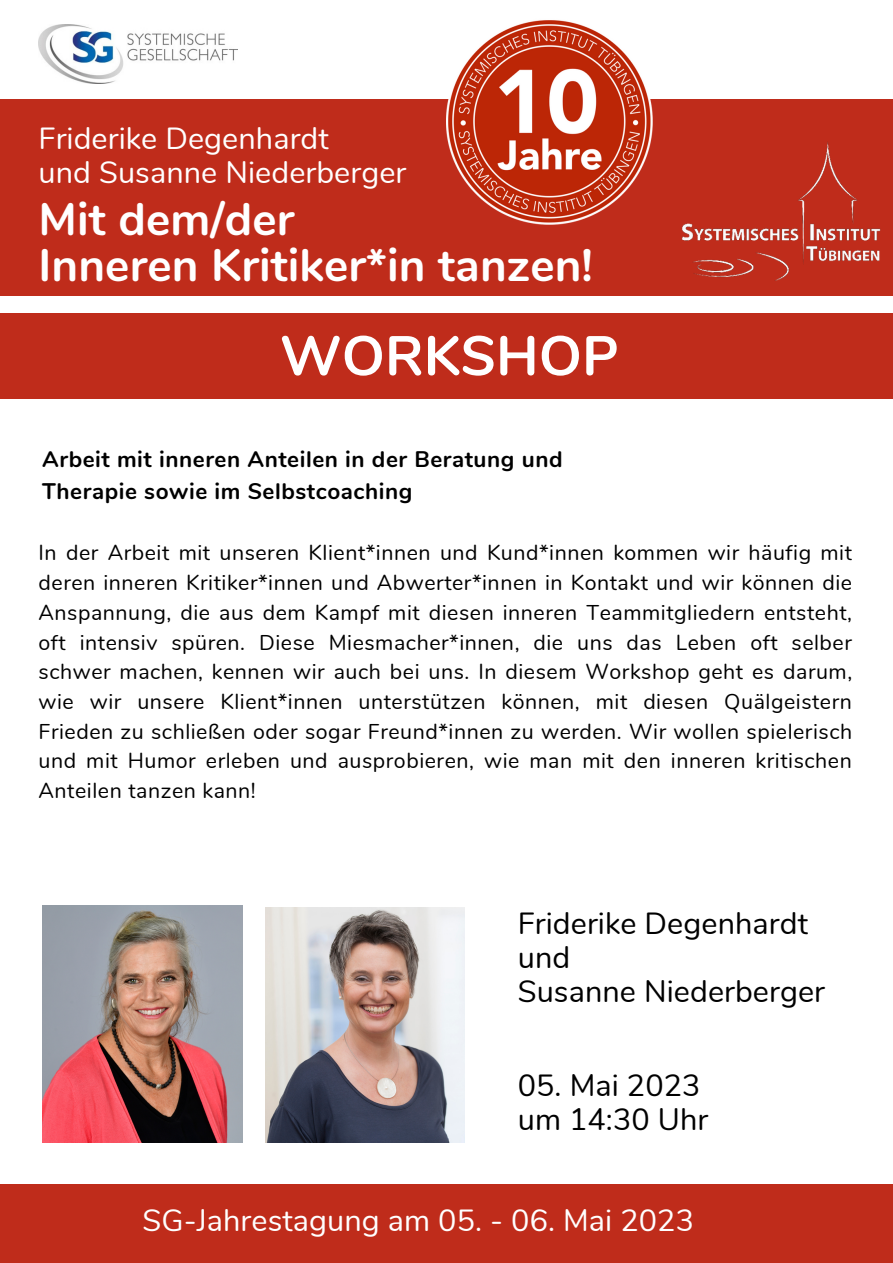
<style>
.page{position:relative;width:893px;height:1263px;background:#fff}
.page>*{position:absolute;margin:0;border:0;box-sizing:border-box;transform-origin:0 0}
.t1{font:700 55.43px "Nunito";letter-spacing:.005em;color:#fff}
.t2{font:700 45.67px/45.6px "Nunito";letter-spacing:.005em;color:#fff}
.t3{font:30.53px/34.3px "Nunito";letter-spacing:.005em;color:#fff}
.t4{font:30.53px/34.3px "Nunito";letter-spacing:.005em;color:#000}
.t5{font:700 22.5px/31.5px "Nunito";letter-spacing:.025em;color:#000}
.t6{font:21.38px/29.7px "Nunito";letter-spacing:.025em;color:#000;text-align:justify}
</style>
<div class="page">
<div style="left:0;top:99px;width:893px;height:299px;background:#bf2c1b"></div>
<img style="left:446px;top:20px;width:206px;height:204px">
<div style="left:0;top:1184px;width:893px;height:79px;background:#bf2c1b"></div>
<img style="left:39px;top:25px;width:198px;height:58px">
<img style="left:682px;top:142px;width:199px;height:139px">
<div style="left:0;top:296px;width:893px;height:17px;background:#fff"></div>
<img style="left:266px;top:907px;width:198px;height:235px">
<img style="left:42px;top:905px;width:201px;height:237px">
<h3 class="t3" style="left:39px;top:122px;width:369px">Friderike Degenhardt<br>und Susanne Niederberger</h3>
<h2 class="t2" style="left:39px;top:198px;width:556px">Mit dem/der<br>Inneren Kritiker*in tanzen!</h2>
<h1 class="t1" style="left:280px;top:319px;width:340px">WORKSHOP</h1>
<p class="t5" style="left:42px;top:444px;width:522px">Arbeit mit inneren Anteilen in der Beratung und<br>Therapie sowie im Selbstcoaching</p>
<p class="t6" style="left:39px;top:538px;width:815px">In der Arbeit mit unseren Klient*innen und Kund*innen kommen wir häufig mit deren inneren Kritiker*innen und Abwerter*innen in Kontakt und wir können die Anspannung, die aus dem Kampf mit diesen inneren Teammitgliedern entsteht, oft intensiv spüren. Diese Miesmacher*innen, die uns das Leben oft selber schwer machen, kennen wir auch bei uns. In diesem Workshop geht es darum, wie wir unsere Klient*innen unterstützen können, mit diesen Quälgeistern Frieden zu schließen oder sogar Freund*innen zu werden. Wir wollen spielerisch und mit Humor erleben und ausprobieren, wie man mit den inneren kritischen Anteilen tanzen kann!</p>
<h3 class="t4" style="left:518px;top:906px;width:309px">Friderike Degenhardt und<br>Susanne Niederberger</h3>
<h3 class="t4" style="left:518px;top:1069px;width:192px">05. Mai 2023 um 14:30 Uhr</h3>
<h3 class="t3" style="left:143px;top:1204px;width:553px">SG-Jahrestagung am 05. - 06. Mai 2023</h3>
</div>
